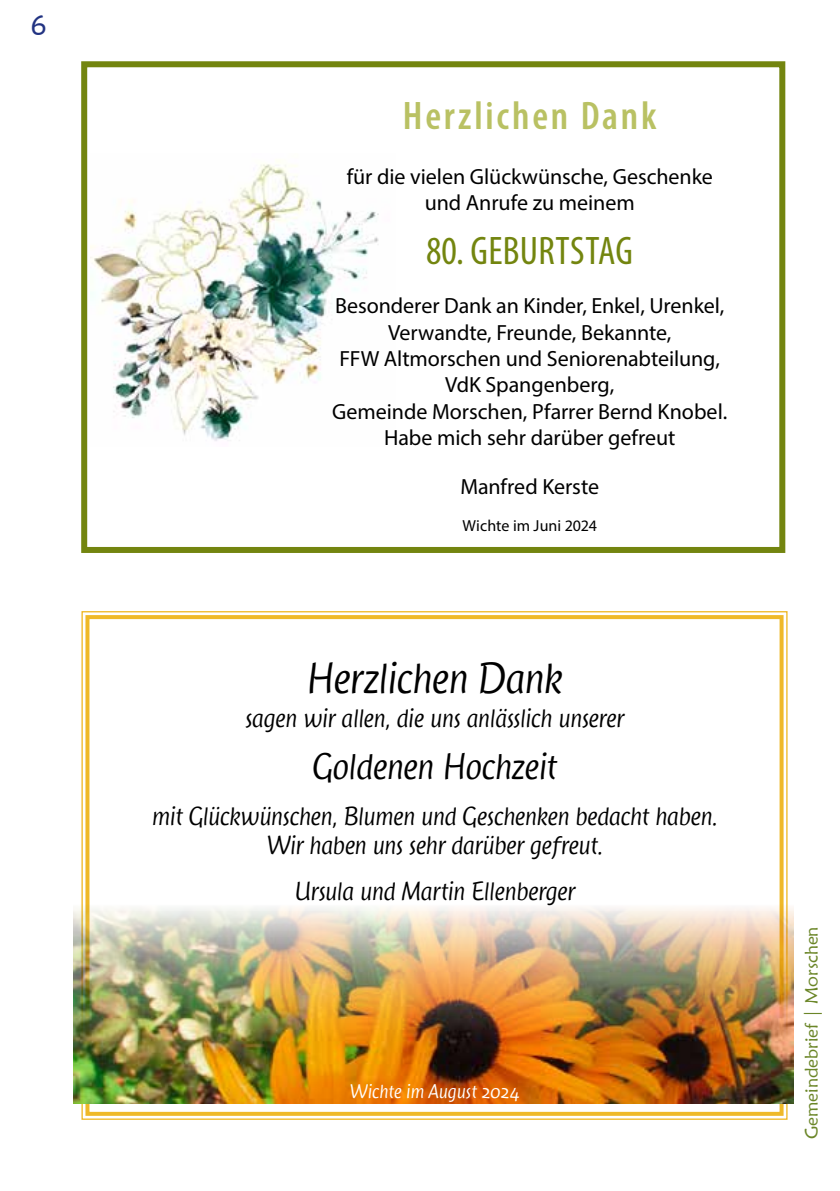
<style>
.page{position:relative;width:840px;height:1191px;background:#fff}
.page>*{position:absolute;margin:0;border:0;box-sizing:border-box;transform-origin:0 0}
.t1{font:600 condensed 40px "Myriad Pro";letter-spacing:.07em;color:#b9c163}
.t2{font:300 40px "Jambono";letter-spacing:-.02em;color:#000}
.t3{font:condensed 40px "Myriad Pro";letter-spacing:.01em;color:#73850f}
.t4{font:300 34px "Jambono";letter-spacing:-.02em;color:#000}
.t5{font:28px "Maiandra GD";color:#223382}
.t6{font:300 24px/28.8px "Jambono";letter-spacing:-.02em;color:#000;text-align:center}
.t7{font:22px/26.4px "Myriad Pro";letter-spacing:-.005em;color:#000;text-align:center}
.t8{font:18px "Maiandra GD";color:#6b8628}
.t9{font:300 18px "Jambono";letter-spacing:-.005em;color:#fff}
.t10{font:16px "Myriad Pro";letter-spacing:.005em;color:#000}
</style>
<div class="page">
<img style="left:91px;top:160px;width:288px;height:281px">
<hr style="left:839px;top:927px;width:1px;height:264px;background:#ffd544">
<div style="left:81px;top:61px;width:703px;height:492px;border:6px solid #73850f"></div>
<svg style="left:81px;top:611px;width:706px;height:509px"></svg>
<div style="left:85px;top:615px;width:698px;height:500px;border:4px solid #efb928"></div>
<img style="left:73px;top:882px;width:720px;height:221px">
<p class="t5" style="left:31px;top:8px;width:17px">6</p>
<h1 class="t1" style="left:402px;top:94px;width:255px">Herzlichen Dank</h1>
<p class="t7" style="left:346px;top:163px;width:367px">für die vielen Glückwünsche, Geschenke und Anrufe zu meinem</p>
<h1 class="t3" style="left:426px;top:227px;width:205px">80. GEBURTSTAG</h1>
<p class="t7" style="left:332px;top:292px;width:396px">Besonderer Dank an Kinder, Enkel, Urenkel, Verwandte, Freunde, Bekannte,<br>FFW Altmorschen und Seniorenabteilung, VdK Spangenberg,<br>Gemeinde Morschen, Pfarrer Bernd Knobel.<br>Habe mich sehr darüber gefreut</p>
<p class="t7" style="left:460px;top:473px;width:140px">Manfred Kerste</p>
<p class="t10" style="left:462px;top:515px;width:136px">Wichte im Juni 2024</p>
<h1 class="t2" style="left:306px;top:653px;width:258px">Herzlichen Dank</h1>
<p class="t6" style="left:245px;top:704px;width:380px">sagen wir allen, die uns anlässlich unserer</p>
<h2 class="t4" style="left:312px;top:745px;width:246px">Goldenen Hochzeit</h2>
<p class="t6" style="left:152px;top:801px;width:567px">mit Glückwünschen, Blumen und Geschenken bedacht haben.<br>Wir haben uns sehr darüber gefreut.</p>
<p class="t6" style="left:294px;top:876px;width:282px">Ursula und Martin Ellenberger</p>
<p class="t9" style="left:349px;top:1080px;width:171px">Wichte im August 2024</p>
<p class="t8" style="left:799px;top:1138px;width:214px;rotate:-90deg">Gemeindebrief | Morschen</p>
</div>
